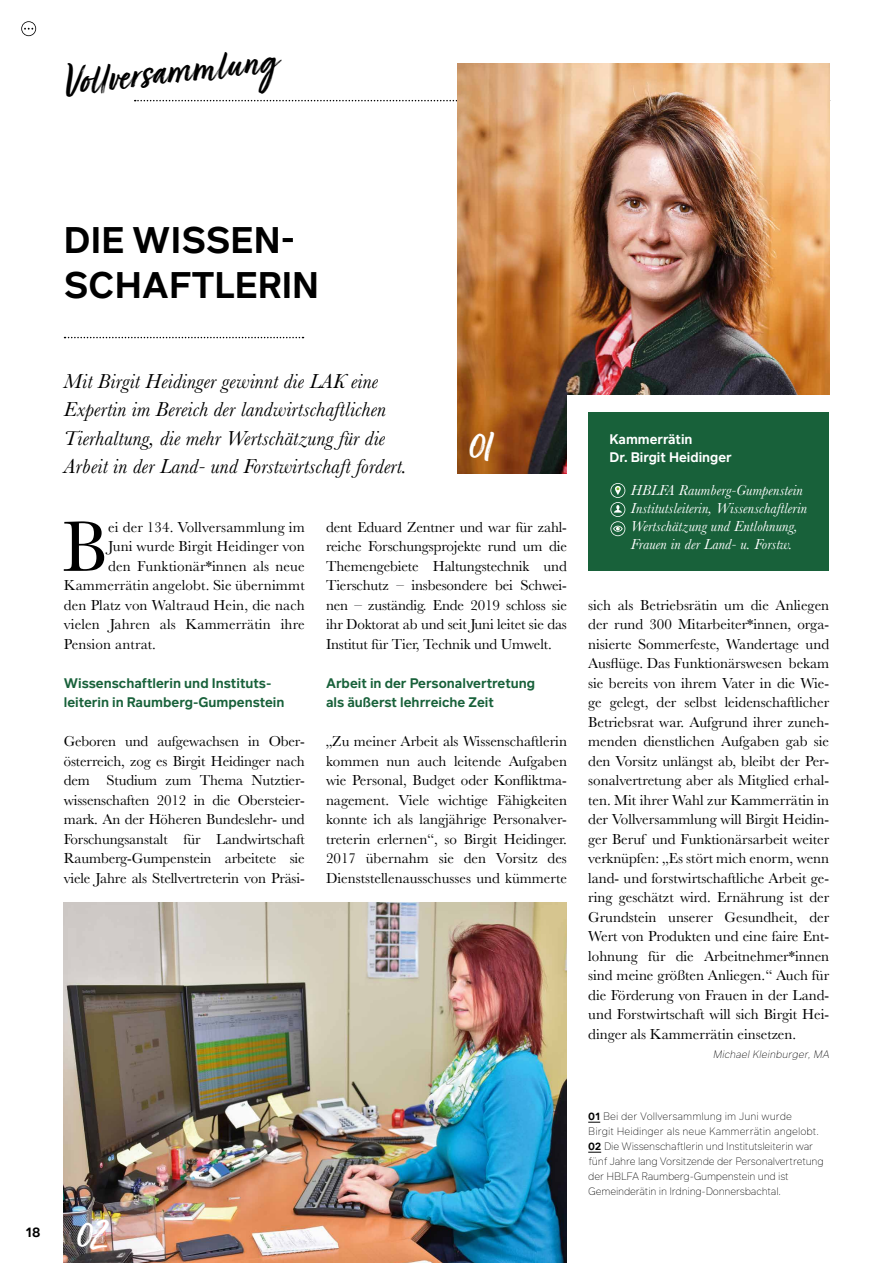
<style>
.page{position:relative;width:893px;height:1263px;background:#fff}
.page>*{position:absolute;margin:0;border:0;box-sizing:border-box;transform-origin:0 0}
.t1{font:73.95px "Baskerville";color:#000}
.t2{font:45px "Turbinado Bold Dry";color:#000}
.t3{font:45px "Turbinado Bold Dry";color:#fff}
.t4{font:600 36px/45px "Infra";letter-spacing:.005em;color:#000}
.t5{font:italic 21px/28.5px "Baskerville";letter-spacing:.01em;color:#000}
.t6{font:15px/19.5px "Baskerville";color:#000;text-align:justify}
.t7{font:italic 15px/18px "Baskerville";letter-spacing:.01em;color:#fff}
.t8{font:600 13.5px/19.5px "Infra";color:#18613a}
.t9{font:600 13.5px/17.1px "Infra";color:#fff}
.t10{font:600 13.5px "Infra";color:#000}
.t11{font:200 10.5px/15px "Infra";letter-spacing:-.02em;color:#000}
.t12{font:italic 200 10.5px "Infra";color:#000}
.s1{font-weight:600}
</style>
<div class="page">
<svg style="left:21px;top:21px;width:15px;height:15px"></svg>
<svg style="left:65px;top:337px;width:238px;height:1px"></svg>
<img style="left:64px;top:902px;width:503px;height:361px">
<svg style="left:588px;top:1122px;width:12px;height:1px"></svg>
<svg style="left:588px;top:1152px;width:13px;height:1px"></svg>
<svg style="left:135px;top:100px;width:322px;height:1px"></svg>
<img style="left:457px;top:64px;width:372px;height:409px">
<div style="left:567px;top:395px;width:283px;height:176px;background:#fff"></div>
<div style="left:588px;top:413px;width:241px;height:158px;background:#18613a"></div>
<svg style="left:610px;top:483px;width:15px;height:53px"></svg>
<h2 class="t2" style="left:60px;top:59px;width:217px;rotate:-6deg">Vollversammlung</h2>
<h3 class="t4" style="left:64px;top:216px;width:257px">DIE WISSEN-<br>SCHAFTLERIN</h3>
<p class="t10" style="left:26px;top:1223px;width:16px">18</p>
<h3 class="t5" style="left:64px;top:367px;width:345px">Mit Birgit Heidinger gewinnt die LAK eine Expertin im Bereich der landwirtschaftlichen Tierhaltung, die mehr Wertschätzung für die Arbeit in der Land- und Forstwirtschaft fordert.</h3>
<h2 class="t3" style="left:470px;top:420px;width:25px">01</h2>
<h1 class="t1" style="left:62px;top:500px;width:47px">B</h1>
<p class="t6" style="left:108px;top:517px;width:198px">ei der 134. Vollversammlung im</p>
<p class="t6" style="left:108px;top:537px;width:198px">Juni wurde Birgit Heidinger von</p>
<p class="t6" style="left:108px;top:556px;width:198px">den Funktionär*innen als neue</p>
<p class="t6" style="left:64px;top:576px;width:242px">Kammerrätin angelobt. Sie übernimmt</p>
<p class="t6" style="left:64px;top:595px;width:242px">den Platz von Waltraud Hein, die nach</p>
<p class="t6" style="left:64px;top:615px;width:242px">vielen Jahren als Kammerrätin ihre</p>
<p class="t6" style="left:64px;top:634px;width:94px">Pension antrat.</p>
<p class="t8" style="left:64px;top:673px;width:222px">Wissenschaftlerin und Instituts&shy;leiterin in Raumberg-Gumpenstein</p>
<p class="t6" style="left:64px;top:732px;width:242px">Geboren und aufgewachsen in Ober&shy;österreich, zog es Birgit Heidinger nach dem Studium zum Thema Nutztier&shy;wissenschaften 2012 in die Obersteier&shy;mark. An der Höheren Bundeslehr- und Forschungsanstalt für Landwirtschaft Raumberg-Gumpenstein arbeitete sie viele Jahre als Stellvertreterin von Präsi-</p>
<p class="t6" style="left:326px;top:517px;width:242px">dent Eduard Zentner und war für zahl&shy;reiche Forschungsprojekte rund um die Themengebiete Haltungstechnik und Tierschutz – insbesondere bei Schwei&shy;nen – zuständig. Ende 2019 schloss sie ihr Doktorat ab und seit Juni leitet sie das Institut für Tier, Technik und Umwelt.</p>
<p class="t8" style="left:326px;top:673px;width:211px">Arbeit in der Personalvertretung als äußerst lehrreiche Zeit</p>
<p class="t6" style="left:326px;top:732px;width:242px">„Zu meiner Arbeit als Wissenschaftlerin kommen nun auch leitende Aufgaben wie Personal, Budget oder Konfliktma&shy;nagement. Viele wichtige Fähigkeiten konnte ich als langjährige Personalver&shy;treterin erlernen“, so Birgit Heidinger.<br>2017 übernahm sie den Vorsitz des Dienststellenausschusses und kümmerte</p>
<h2 class="t3" style="left:77px;top:1210px;width:33px">02</h2>
<p class="t9" style="left:609px;top:431px;width:124px">Kammerrätin<br>Dr. Birgit Heidinger</p>
<p class="t7" style="left:631px;top:481px;width:178px">HBLFA Raumberg-Gumpenstein Institutsleiterin, Wissenschaftlerin Wertschätzung und Entlohnung, Frauen in der Land- u. Forstw.</p>
<p class="t6" style="left:588px;top:595px;width:242px">sich als Betriebsrätin um die Anliegen der rund 300 Mitarbeiter*innen, orga&shy;nisierte Sommerfeste, Wandertage und Ausflüge. Das Funktionärswesen bekam sie bereits von ihrem Vater in die Wie&shy;ge gelegt, der selbst leidenschaftlicher Betriebsrat war. Aufgrund ihrer zuneh&shy;menden dienstlichen Aufgaben gab sie den Vorsitz unlängst ab, bleibt der Per&shy;sonalvertretung aber als Mitglied erhal&shy;ten. Mit ihrer Wahl zur Kammerrätin in der Vollversammlung will Birgit Heidin&shy;ger Beruf und Funktionärsarbeit weiter verknüpfen: „Es stört mich enorm, wenn land- und forstwirtschaftliche Arbeit ge&shy;ring geschätzt wird. Ernährung ist der Grundstein unserer Gesundheit, der Wert von Produkten und eine faire Ent&shy;lohnung für die Arbeitnehmer*innen sind meine größten Anliegen.“ Auch für die Förderung von Frauen in der Land&shy;und Forstwirtschaft will sich Birgit Hei&shy;dinger als Kammerrätin einsetzen.</p>
<p class="t12" style="left:713px;top:1047px;width:121px">MichaelKleinburger,MA</p>
<p class="t11" style="left:588px;top:1108px;width:237px"><span class="s1">01</span> Bei der Vollversammlung im Juni wurde<br>Birgit Heidinger als neue Kammerrätin angelobt.<br><span class="s1">02</span> Die Wissenschaftlerin und Institutsleiterin war fünf Jahre lang Vorsitzende der Personalvertretung der HBLFA Raumberg-Gumpenstein und ist Gemeinderätin in Irdning-Donnersbachtal.</p>
</div>
